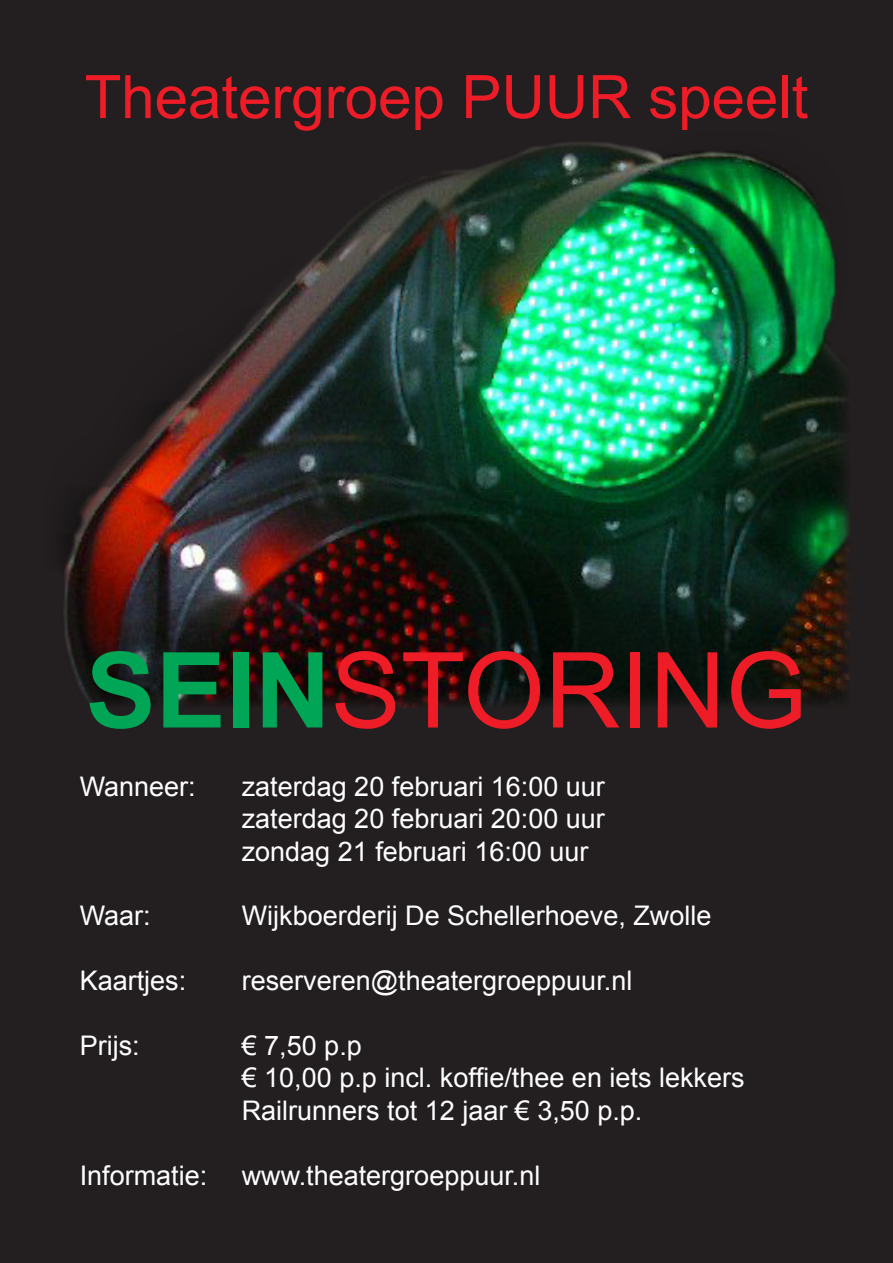
<style>
.page{position:relative;width:893px;height:1263px;background:#231f20}
.page>*{position:absolute;margin:0;border:0;box-sizing:border-box;transform-origin:0 0}
.t1{font:105px "Arial";color:#ee1c27}
.t2{font:60px "Arial";color:#ee1c27}
.t3{font:27px/32.4px "Arial";color:#fff;text-align:justify}
.s1{font-weight:700;color:#00a555}
</style>
<div class="page">
<img style="left:64px;top:142px;width:786px;height:566px">
<h2 class="t2" style="left:85px;top:58px;width:725px">Theatergroep PUUR speelt</h2>
<h1 class="t1" style="left:86px;top:622px;width:723px"><span class="s1">SEIN</span>STORING</h1>
<p class="t3" style="left:80px;top:770px;width:118px">Wanneer:</p>
<p class="t3" style="left:242px;top:770px;width:365px">zaterdag 20 februari 16:00 uur zaterdag 20 februari 20:00 uur zondag 21 februari 16:00 uur</p>
<p class="t3" style="left:80px;top:900px;width:73px">Waar:</p>
<p class="t3" style="left:242px;top:900px;width:471px">Wijkboerderij De Schellerhoeve, Zwolle</p>
<p class="t3" style="left:80px;top:965px;width:108px">Kaartjes:</p>
<p class="t3" style="left:242px;top:965px;width:392px">reserveren@theatergroeppuur.nl</p>
<p class="t3" style="left:80px;top:1029px;width:61px">Prijs:</p>
<p class="t3" style="left:242px;top:1029px;width:504px;text-align:left">€ 7,50 p.p<br>€ 10,00 p.p incl. koffie/thee en iets lekkers<br>Railrunners tot 12 jaar € 3,50 p.p.</p>
<p class="t3" style="left:80px;top:1159px;width:129px">Informatie:</p>
<p class="t3" style="left:242px;top:1159px;width:300px">www.theatergroeppuur.nl</p>
</div>
